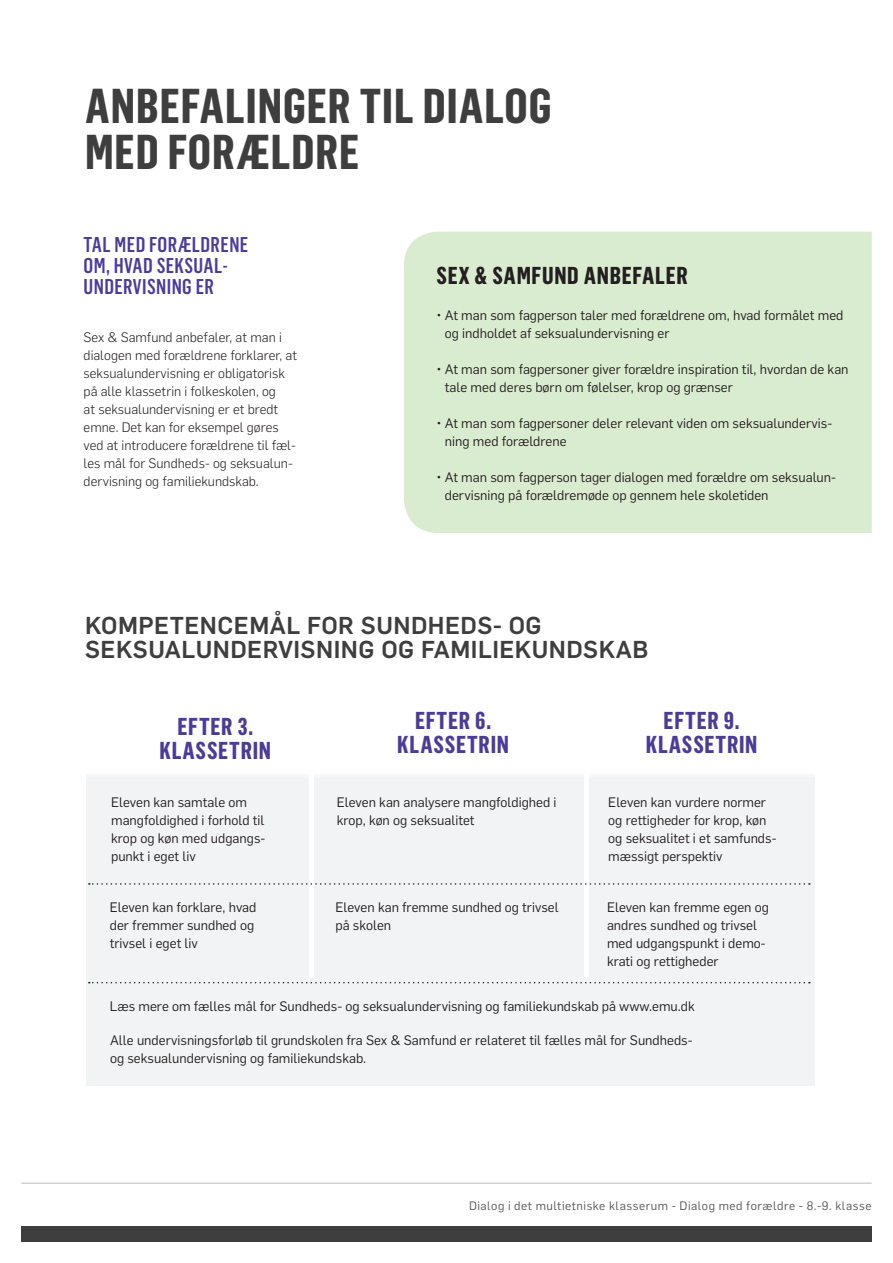
<style>
.page{position:relative;width:893px;height:1263px;background:#fff}
.page>*{position:absolute;margin:0;border:0;box-sizing:border-box;transform-origin:0 0}
.Opgaver_overskrift_1{font:700 48px "Flama Condensed";letter-spacing:.02em;color:#3e3e3f}
.Overskrift_2{font:500 24px "Flama";letter-spacing:.02em;color:#3e3e3f}
.Boks_overskrift_Pos{font:700 24px/24px "Flama Condensed";letter-spacing:.035em;color:#4d3b98;text-align:center}
.Boks_Brød_Positiv{font:700 24px "Flama Condensed";letter-spacing:.025em;color:#231f20}
.Overskrift_3{font:500 21px/21px "Flama Condensed";letter-spacing:.02em;color:#4d3b98}
.Boks_Brød_Positiv-2{font:13.5px/18px "Flama";color:#231f20}
.Brødtekst{font:300 13.5px/18px "Flama";color:#231f20}
.t1{font:12px "Flama";letter-spacing:.045em;color:#57585a}
.s1{font-weight:300}
</style>
<div class="page">
<div style="left:404px;top:232px;width:468px;height:301px;background:#daeccf"></div>
<div style="left:87px;top:774px;width:728px;height:311px;background:#f2f3f4"></div>
<div style="left:309px;top:763px;width:5px;height:214px;background:#fff"></div>
<hr style="left:584px;top:763px;width:4px;height:214px;background:#fff">
<div style="left:84px;top:771px;width:742px;height:6px;background:#fff"></div>
<svg style="left:89px;top:883px;width:721px;height:2px"></svg>
<svg style="left:89px;top:982px;width:721px;height:1px"></svg>
<div style="left:21px;top:1226px;width:851px;height:16px;background:#3e3e3f"></div>
<hr style="left:21px;top:1183px;width:851px;height:1px;background:#bcbdc0">
<p class="Opgaver_overskrift_1" style="left:85px;top:75px;width:468px">ANBEFALINGER TIL DIALOG</p>
<p class="Opgaver_overskrift_1" style="left:85px;top:122px;width:276px">MED FORÆLDRE</p>
<p class="Overskrift_3" style="left:84px;top:233px;width:166px">TAL MED FORÆLDRENE<br>OM, HVAD SEKSUAL-<br>UNDERVISNING ER</p>
<p class="Brødtekst" style="left:84px;top:327px;width:215px">Sex &amp; Samfund anbefaler, at man i dialogen med forældrene forklarer, at seksualundervisning er obligatorisk på alle klassetrin i folkeskolen, og<br>at seksualundervisning er et bredt emne. Det kan for eksempel gøres ved at introducere forældrene til fæl&shy;les mål for Sundheds- og seksualun&shy;dervisning og familiekundskab.</p>
<p class="Boks_Brød_Positiv" style="left:436px;top:260px;width:253px">SEX &amp; SAMFUND ANBEFALER</p>
<p class="Boks_Brød_Positiv-2" style="left:445px;top:305px;width:400px;text-indent:-8px"><span class="s1">•</span> At man som fagperson taler med forældrene om, hvad formålet med og indholdet af seksualundervisning er</p>
<p class="Boks_Brød_Positiv-2" style="left:445px;top:359px;width:405px;text-indent:-8px"><span class="s1">•</span> At man som fagpersoner giver forældre inspiration til, hvordan de kan tale med deres børn om følelser, krop og grænser</p>
<p class="Boks_Brød_Positiv-2" style="left:445px;top:413px;width:389px;text-indent:-8px"><span class="s1">•</span> At man som fagpersoner deler relevant viden om seksualundervis&shy;ning med forældrene</p>
<p class="Boks_Brød_Positiv-2" style="left:445px;top:467px;width:393px;text-indent:-8px"><span class="s1">•</span> At man som fagperson tager dialogen med forældre om seksualun&shy;dervisning på forældremøde op gennem hele skoletiden</p>
<p class="Overskrift_2" style="left:85px;top:608px;width:458px">KOMPETENCEMÅL FOR SUNDHEDS- OG</p>
<p class="Overskrift_2" style="left:85px;top:632px;width:565px">SEKSUALUNDERVISNING OG FAMILIEKUNDSKAB</p>
<p class="Boks_overskrift_Pos" style="left:159px;top:713px;width:113px">EFTER 3.<br>KLASSETRIN</p>
<p class="Boks_overskrift_Pos" style="left:397px;top:707px;width:113px">EFTER 6.<br>KLASSETRIN</p>
<p class="Boks_overskrift_Pos" style="left:646px;top:707px;width:113px">EFTER 9.<br>KLASSETRIN</p>
<p class="Boks_Brød_Positiv-2" style="left:337px;top:792px;width:221px">Eleven kan analysere mangfoldighed i krop, køn og seksualitet</p>
<p class="Boks_Brød_Positiv-2" style="left:111px;top:792px;width:156px">Eleven kan samtale om mangfoldighed i forhold til krop og køn med udgangs&shy;punkt i eget liv</p>
<p class="Boks_Brød_Positiv-2" style="left:110px;top:897px;width:148px">Eleven kan forklare, hvad der fremmer sundhed og trivsel i eget liv</p>
<p class="Boks_Brød_Positiv-2" style="left:607px;top:897px;width:163px">Eleven kan fremme egen og andres sundhed og trivsel med udgangspunkt i demo&shy;krati og rettigheder</p>
<p class="Boks_Brød_Positiv-2" style="left:110px;top:996px;width:586px">Læs mere om fælles mål for Sundheds- og seksualundervisning og familiekundskab på www.emu.dk</p>
<p class="Boks_Brød_Positiv-2" style="left:110px;top:1030px;width:584px">Alle undervisningsforløb til grundskolen fra Sex &amp; Samfund er relateret til fælles mål for Sundheds&shy;og seksualundervisning og familiekundskab.</p>
<p class="Boks_Brød_Positiv-2" style="left:608px;top:792px;width:170px">Eleven kan vurdere normer og rettigheder for krop, køn og seksualitet i et samfunds&shy;mæssigt perspektiv</p>
<p class="Boks_Brød_Positiv-2" style="left:336px;top:897px;width:225px">Eleven kan fremme sundhed og trivsel på skolen</p>
<p class="t1" style="left:469px;top:1198px;width:404px">Dialog i det multietniske klasserum - Dialog med forældre - 8.-9. klasse</p>
</div>
